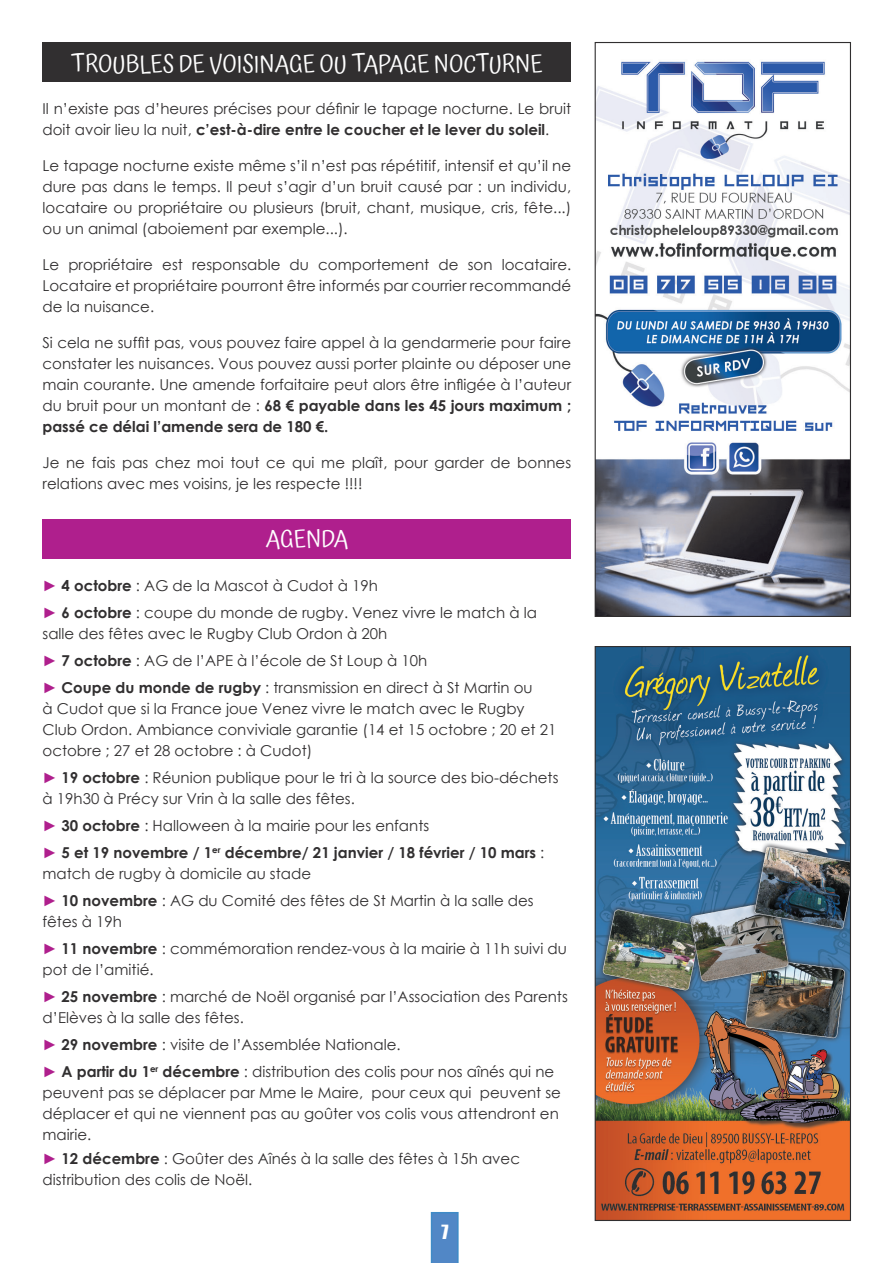
<style>
.page{position:relative;width:893px;height:1263px;background:#fff}
.page>*{position:absolute;margin:0;border:0;box-sizing:border-box;transform-origin:0 0}
.t1{font:24px "Atma";color:#fff}
.t2{font:18px "Impact";color:#fff}
.t3{font:15px/21px "Century Gothic";color:#312f30}
.t4{font:700 15px/27px "Century Gothic";color:#312f30}
.s1{font-weight:700}
.s2{font-weight:700;color:#af1f8d}
.s3{color:#af1f8d}
.s4{font-weight:400}
</style>
<div class="page">
<img style="left:597px;top:61px;width:252px;height:554px">
<div style="left:595px;top:42px;width:256px;height:575px;border:1px solid #312f30"></div>
<img style="left:597px;top:648px;width:252px;height:571px">
<div style="left:595px;top:646px;width:256px;height:575px;border:1px solid #312f30"></div>
<div style="left:43px;top:519px;width:528px;height:39px;background:#af1f8d"></div>
<svg style="left:431px;top:1212px;width:28px;height:51px"></svg>
<div style="left:43px;top:43px;width:528px;height:39px;background:#312f30"></div>
<h1 class="t1" style="left:71px;top:48px;width:474px">TROUBLES DE VOISINAGE OU TAPAGE NOCTURNE</h1>
<p class="t3" style="left:43px;top:98px;width:530px">Il n’existe pas d’heures précises pour définir le tapage nocturne. Le bruit doit avoir lieu la nuit, <span class="s1">c’est-à-dire entre le coucher et le lever du soleil</span>.</p>
<p class="t3" style="left:43px;top:155px;width:530px;text-align:justify">Le tapage nocturne existe même s’il n’est pas répétitif, intensif et qu’il ne dure pas dans le temps. Il peut s’agir d’un bruit causé par : un individu, locataire ou propriétaire ou plusieurs (bruit, chant, musique, cris, fête...) ou un animal (aboiement par exemple...).</p>
<p class="t3" style="left:43px;top:254px;width:530px;text-align:justify">Le propriétaire est responsable du comportement de son locataire.<br>Locataire et propriétaire pourront être informés par courrier recommandé de la nuisance.</p>
<p class="t3" style="left:43px;top:332px;width:530px;text-align:justify">Si cela ne suffit pas, vous pouvez faire appel à la gendarmerie pour faire constater les nuisances. Vous pouvez aussi porter plainte ou déposer une main courante. Une amende forfaitaire peut alors être infligée à l’auteur du bruit pour un montant de : <span class="s1">68 € payable dans les 45 jours maximum ; passé ce délai l’amende sera de 180 €.</span></p>
<p class="t3" style="left:43px;top:452px;width:530px">Je ne fais pas chez moi tout ce qui me plaît, pour garder de bonnes relations avec mes voisins, je les respecte !!!!</p>
<h1 class="t1" style="left:266px;top:524px;width:83px">AGEN DA</h1>
<p class="t3" style="left:43px;top:571px;width:496px;line-height:27px"><span class="s2">►</span> <span class="s1">4 octobre</span> : AG de la Mascot à Cudot à 19h<br><span class="s2">►</span> <span class="s1">6 octobre</span> : coupe du monde de rugby. Venez vivre le match à la</p>
<p class="t3" style="left:43px;top:619px;width:492px;line-height:27px">salle des fêtes avec le Rugby Club Ordon à 20h<br><span class="s2">►</span> <span class="s1">7 octobre</span> : AG de l’APE à l’école de St Loup à 10h<br><span class="s2">►</span> <span class="s1">Coupe du monde de rugby</span> : transmission en direct à St Martin ou</p>
<p class="t3" style="left:43px;top:697px;width:515px">à Cudot que si la France joue Venez vivre le match avec le Rugby<br>Club Ordon. Ambiance conviviale garantie (14 et 15 octobre ; 20 et 21 octobre ; 27 et 28 octobre : à Cudot)</p>
<p class="t3" style="left:43px;top:766px;width:517px"><span class="s2">►</span> <span class="s1">19 octobre</span> : Réunion publique pour le tri à la source des bio-déchets à 19h30 à Précy sur Vrin à la salle des fêtes.</p>
<p class="t4" style="left:43px;top:811px;width:503px"><span class="s3">►</span> 30 octobre <span class="s4">: Halloween à la mairie pour les enfants<br></span><span class="s3">►</span> 5 et 19 novembre / 1<sup>er</sup> décembre/ 21 janvier / 18 février / 10 mars <span class="s4">:</span></p>
<p class="t3" style="left:43px;top:859px;width:493px;line-height:27px">match de rugby à domicile au stade<br><span class="s2">►</span> <span class="s1">10 novembre</span> : AG du Comité des fêtes de St Martin à la salle des</p>
<p class="t3" style="left:43px;top:907px;width:526px;line-height:27px">fêtes à 19h<br><span class="s2">►</span> <span class="s1">11 novembre</span> : commémoration rendez-vous à la mairie à 11h suivi du</p>
<p class="t3" style="left:43px;top:955px;width:527px;line-height:27px">pot de l’amitié.<br><span class="s2">►</span> <span class="s1">25 novembre</span> : marché de Noël organisé par l’Association des Parents</p>
<p class="t3" style="left:43px;top:1003px;width:513px;line-height:27px">d’Elèves à la salle des fêtes.<br><span class="s2">►</span> <span class="s1">29 novembre</span> : visite de l’Assemblée Nationale.<br><span class="s2">►</span> <span class="s1">A partir du 1</span><sup>er</sup> <span class="s1">décembre</span> : distribution des colis pour nos aînés qui ne</p>
<p class="t3" style="left:43px;top:1081px;width:520px">peuvent pas se déplacer par Mme le Maire, pour ceux qui peuvent se déplacer et qui ne viennent pas au goûter vos colis vous attendront en mairie.</p>
<p class="t3" style="left:43px;top:1147px;width:479px"><span class="s2">►</span> <span class="s1">12 décembre</span> : Goûter des Aînés à la salle des fêtes à 15h avec distribution des colis de Noël.</p>
<p class="t2" style="left:441px;top:1218px;width:9px">7</p>
</div>
